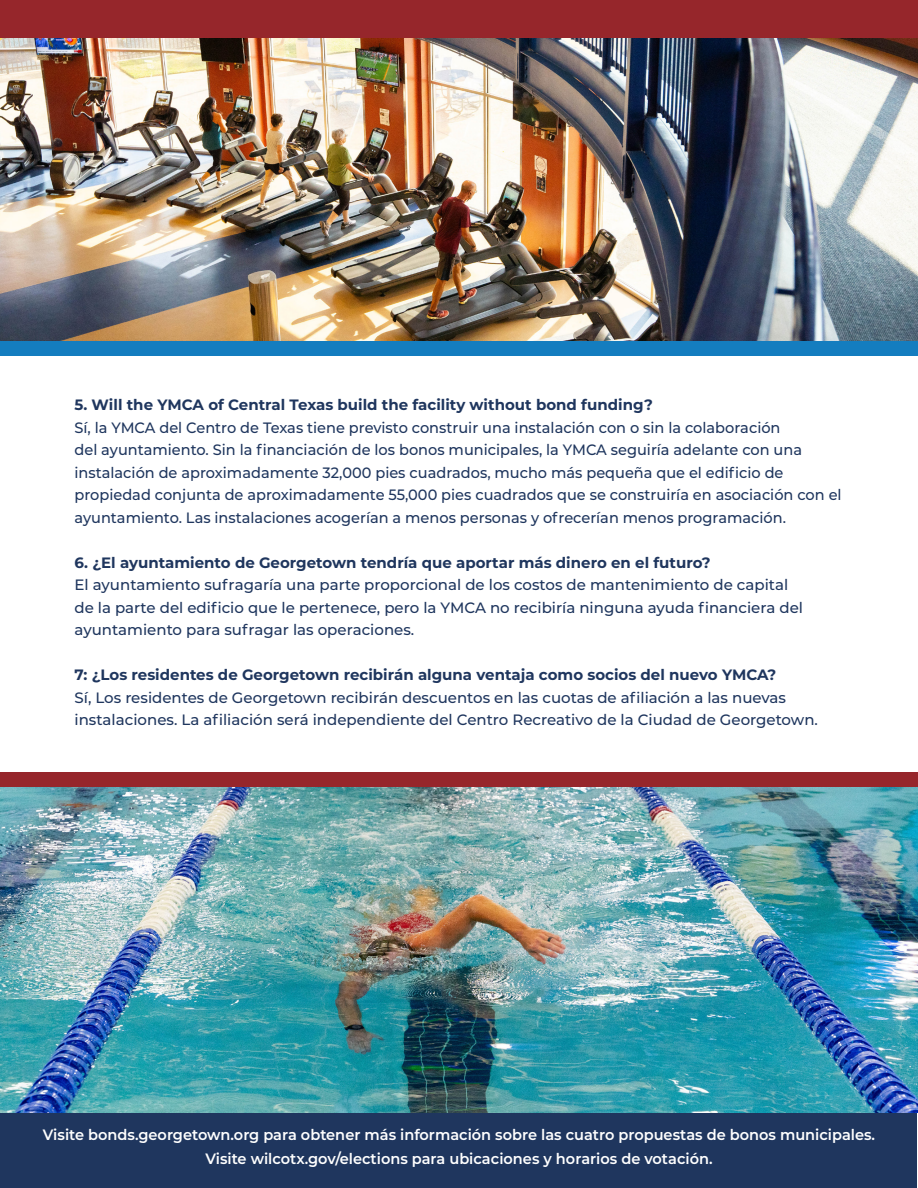
<style>
.page{position:relative;width:918px;height:1188px;background:#fff}
.page>*{position:absolute;margin:0;border:0;box-sizing:border-box;transform-origin:0 0}
.t1{font:500 15px/22.5px "Montserrat";color:#1f365e}
.t2{font:700 15px "Montserrat";color:#1f365e}
.t3{font:600 15px "Montserrat";color:#fff}
</style>
<div class="page">
<img style="left:0;top:6px;width:918px;height:350px">
<div style="left:0;top:0;width:917px;height:37px;background:#96262b"></div>
<div style="left:0;top:341px;width:917px;height:15px;background:#147dbf"></div>
<div style="left:1px;top:1112px;width:916px;height:76px;background:#1f365e"></div>
<img style="left:0;top:780px;width:918px;height:332px">
<div style="left:0;top:772px;width:917px;height:15px;background:#96262b"></div>
<p class="t2" style="left:75px;top:394px;width:580px">5. Will the YMCA of Central Texas build the facility without bond funding?</p>
<p class="t1" style="left:75px;top:416px;width:769px">Sí, la YMCA del Centro de Texas tiene previsto construir una instalación con o sin la colaboración<br>del ayuntamiento. Sin la financiación de los bonos municipales, la YMCA seguiría adelante con una instalación de aproximadamente 32,000 pies cuadrados, mucho más pequeña que el edificio de propiedad conjunta de aproximadamente 55,000 pies cuadrados que se construiría en asociación con el ayuntamiento. Las instalaciones acogerían a menos personas y ofrecerían menos programación.</p>
<p class="t2" style="left:75px;top:552px;width:638px">6. ¿El ayuntamiento de Georgetown tendría que aportar más dinero en el futuro?</p>
<p class="t1" style="left:75px;top:573px;width:730px">El ayuntamiento sufragaría una parte proporcional de los costos de mantenimiento de capital de la parte del edificio que le pertenece, pero la YMCA no recibiría ninguna ayuda financiera del ayuntamiento para sufragar las operaciones.</p>
<p class="t2" style="left:75px;top:664px;width:703px">7: ¿Los residentes de Georgetown recibirán alguna ventaja como socios del nuevo YMCA?</p>
<p class="t1" style="left:75px;top:686px;width:745px">Sí, Los residentes de Georgetown recibirán descuentos en las cuotas de afiliación a las nuevas instalaciones. La afiliación será independiente del Centro Recreativo de la Ciudad de Georgetown.</p>
<p class="t3" style="left:43px;top:1124px;width:834px">Visite bonds.georgetown.org para obtener más información sobre las cuatro propuestas de bonos municipales.</p>
<p class="t3" style="left:205px;top:1148px;width:509px">Visite wilcotx.gov/elections para ubicaciones y horarios de votación.</p>
</div>
